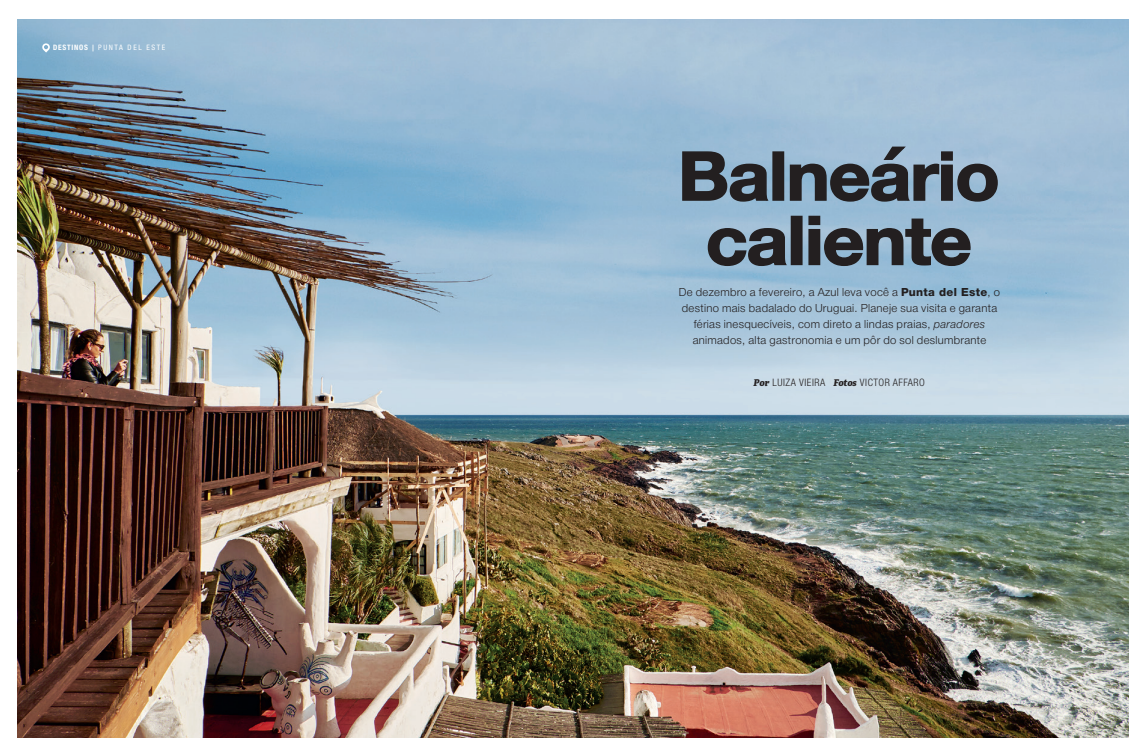
<style>
.page{position:relative;width:1146px;height:755px;background:#fff}
.page>*{position:absolute;margin:0;border:0;box-sizing:border-box;transform-origin:0 0}
.t1{font:700 67px/64.3px "Helvetica Neue";letter-spacing:-.015em;color:#231f20;text-align:center;scale:1.09 1}
.t2{font:12px/16px "Helvetica Neue H45";letter-spacing:.025em;color:#231f20;text-align:center}
.t3{font:11px "Helvetica Neue H47";letter-spacing:.05em;color:#231f20}
.t4{font:8px "Helvetica Neue H57";letter-spacing:.2em;color:#fff}
.s1{font-family:"Helvetica Neue H77"}
.s2{font-family:"Helvetica Neue H87"}
.s3{font-family:"Helvetica Neue H85"}
.s4{font-family:"Helvetica Neue H46"}
.s5{font-family:"Adagio Serif";font-weight:900;font-style:italic;font-size:10px}
</style>
<div class="page">
<img style="left:17px;top:20px;width:1111px;height:717px">
<svg style="left:681px;top:150px;width:89px;height:52px;background:#829fb6"></svg>
<div style="left:772px;top:151px;width:12px;height:50px;border:2px solid #231f20"></div>
<svg style="left:789px;top:145px;width:209px;height:57px;background:#8aa6bc"></svg>
<svg style="left:706px;top:227px;width:82px;height:40px;background:#849fb4"></svg>
<div style="left:790px;top:215px;width:12px;height:50px;border:2px solid #231f20"></div>
<svg style="left:807px;top:215px;width:164px;height:51px;background:#88a3b9"></svg>
<svg style="left:42px;top:43px;width:8px;height:10px"></svg>
<p class="t4" style="left:53px;top:43px;width:114px"><span class="s1">DESTINOS</span> <span class="s2">|</span> PUNTA DEL ESTE</p>
<h1 class="t1" style="left:677px;top:145px;width:297px">Balneário caliente</h1>
<p class="t2" style="left:678px;top:285px;width:322px">De dezembro a fevereiro, a Azul leva você a <span class="s3">Punta del Este</span>, o destino mais badalado do Uruguai. Planeje sua visita e garanta férias inesquecíveis, com direto a lindas praias, <span class="s4">paradores </span>animados, alta gastronomia e um pôr do sol deslumbrante</p>
<p class="t3" style="left:754px;top:375px;width:172px"><span class="s5">Por</span> LUIZA VIEIRA <span class="s5">Fotos</span> VICTOR AFFARO</p>
</div>
